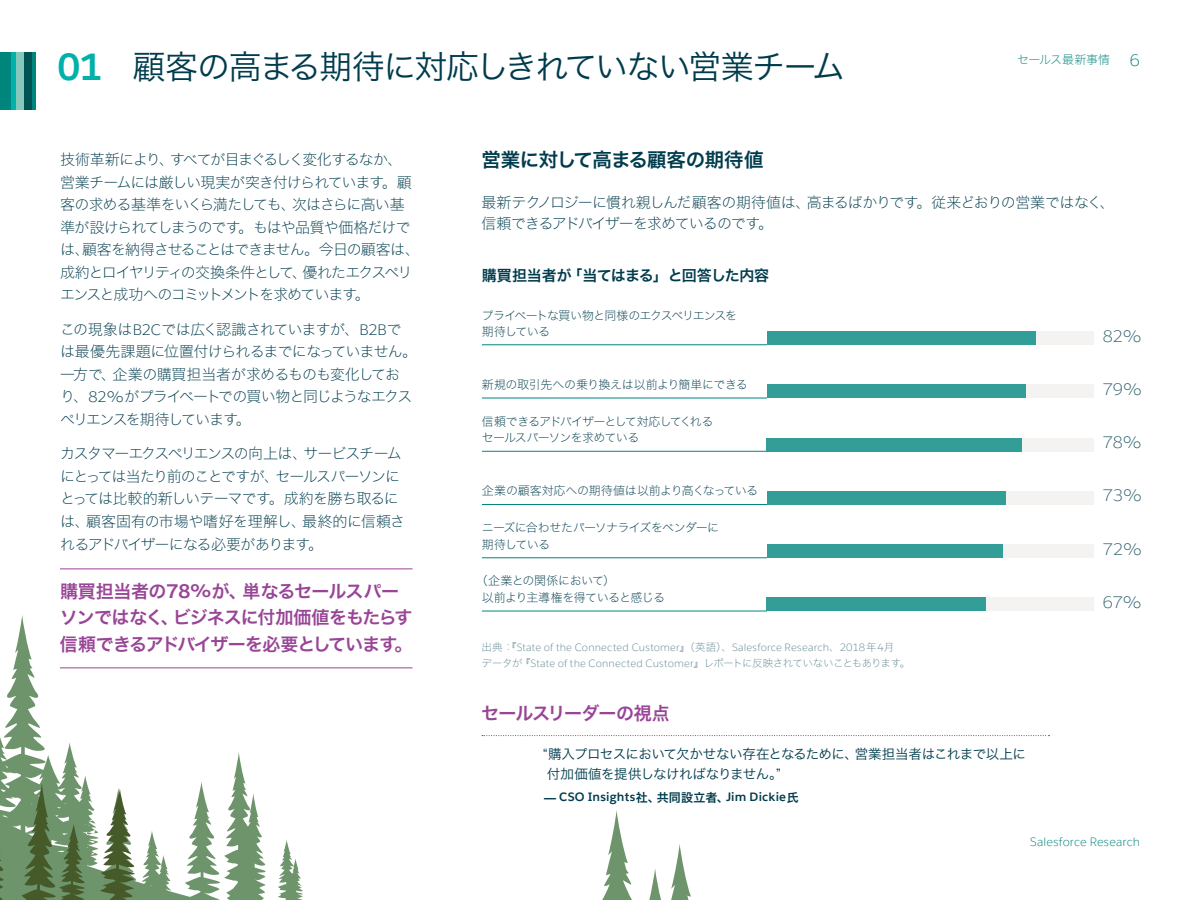
<style>
.page{position:relative;width:1200px;height:900px;background:#fff}
.page>*{position:absolute;margin:0;border:0;box-sizing:border-box;transform-origin:0 0}
.t1{font:33px "Hira Kaku Pro W3";letter-spacing:-.05em;color:#003c4d}
.t2{font:19.5px "Hira Kaku Pro W6";letter-spacing:-.025em;color:#003c4d}
.t3{font:18px/26.5px "Hira Kaku Pro W6";letter-spacing:-.05em;color:#994597}
.t4{font:300 16.5px "Salesforce Sans";letter-spacing:-.01em;color:#336371}
.t5{font:15px/22.5px "Hira Kaku Std W1";letter-spacing:-.065em;color:#003c4d}
.t6{font:15px "Hira Kaku Pro W6";letter-spacing:-.025em;color:#003c4d}
.t7{font:13.5px/19.5px "Hira Kaku Pro W3";letter-spacing:-.04em;color:#003c4d}
.t8{font:12px/16.5px "Hira Kaku Std W1";letter-spacing:-.055em;color:#003c4d}
.t9{font:12px/16.5px "Hira Kaku Std W1";letter-spacing:-.085em;color:#003c4d}
.t10{font:700 12px "Salesforce Sans";letter-spacing:.015em;color:#003c4d}
.t11{font:12px "Hira Kaku Std W1";letter-spacing:-.025em;color:#003c4d}
.t12{font:12px "Hira Kaku Std W1";letter-spacing:-.035em;color:#003c4d}
.t13{font:300 12px "Salesforce Sans";letter-spacing:.01em;color:#00857d}
.t14{font:12px "Hira Kaku Std W1";letter-spacing:-.03em;color:#00857d}
.t15{font:300 10.5px "Salesforce Sans";letter-spacing:.015em;color:#668a94}
.t16{font:10.5px "Hira Kaku Std W1";letter-spacing:-.05em;color:#668a94}
.s1{font-family:"Salesforce Sans";font-weight:700;font-size:37.5px;color:#00b1a9}
.s2{font-family:"Salesforce Sans";font-weight:300;font-size:16.5px}
.s3{font-family:"Salesforce Sans";font-weight:300}
.s4{font-family:"Salesforce Sans";font-weight:700;font-size:19.5px}
.s5{font-family:"Salesforce Sans";font-weight:700}
.s6{font-family:"Hira Kaku Std W1";font-weight:400}
.s7{font-family:"Hira Kaku Pro W6";font-weight:400}
</style>
<div class="page">
<hr style="left:32px;top:52px;width:4px;height:58px;background:#00857d">
<div style="left:16px;top:52px;width:8px;height:58px;background:#86c8bc"></div>
<div style="left:10px;top:52px;width:6px;height:58px;background:#00b2a9"></div>
<div style="left:24px;top:52px;width:8px;height:58px;background:#005353"></div>
<div style="left:0;top:52px;width:10px;height:58px;background:#00857d"></div>
<hr style="left:482px;top:345px;width:285px;height:1px;background:#00857d">
<div style="left:767px;top:331px;width:327px;height:14px;background:#f5f2f2"></div>
<div style="left:767px;top:331px;width:268px;height:14px;background:#339d97"></div>
<hr style="left:482px;top:398px;width:285px;height:1px;background:#00857d">
<div style="left:767px;top:385px;width:327px;height:13px;background:#f5f2f2"></div>
<div style="left:767px;top:385px;width:258px;height:13px;background:#339d97"></div>
<hr style="left:482px;top:451px;width:285px;height:1px;background:#00857d">
<div style="left:767px;top:438px;width:327px;height:13px;background:#f5f2f2"></div>
<div style="left:767px;top:438px;width:255px;height:13px;background:#339d97"></div>
<hr style="left:482px;top:504px;width:285px;height:1px;background:#00857d">
<div style="left:767px;top:491px;width:327px;height:14px;background:#f5f2f2"></div>
<div style="left:767px;top:491px;width:239px;height:14px;background:#339d97"></div>
<hr style="left:482px;top:558px;width:285px;height:1px;background:#00857d">
<div style="left:767px;top:544px;width:327px;height:14px;background:#f5f2f2"></div>
<div style="left:767px;top:544px;width:235px;height:14px;background:#339d97"></div>
<hr style="left:482px;top:611px;width:285px;height:1px;background:#00857d">
<div style="left:767px;top:598px;width:327px;height:13px;background:#f5f2f2"></div>
<div style="left:767px;top:598px;width:219px;height:13px;background:#339d97"></div>
<svg style="left:0;top:615px;width:304px;height:285px"></svg>
<svg style="left:602px;top:810px;width:89px;height:90px"></svg>
<svg style="left:482px;top:735px;width:567px;height:1px"></svg>
<hr style="left:60px;top:568px;width:352px;height:1px;background:#994597">
<hr style="left:60px;top:668px;width:352px;height:1px;background:#994597">
<h1 class="t1" style="left:57px;top:37px;width:789px"><span class="s1">01</span> 顧客の高まる期待に対応しきれていない営業チーム</h1>
<p class="t14" style="left:1017px;top:50px;width:124px">セールス最新事情 <span class="s2">6</span></p>
<p class="t5" style="left:60px;top:148px;width:362px">技術革新により、すべてが目まぐるしく変化するなか、営業チームには厳しい現実が突き付けられています。顧客の求める基準をいくら満たしても、次はさらに高い基準が設けられてしまうのです。もはや品質や価格だけでは、顧客を納得させることはできません。今日の顧客は、成約とロイヤリティの交換条件として、優れたエクスペリエンスと成功へのコミットメントを求めています。</p>
<p class="t5" style="left:60px;top:317px;width:359px">この現象は<span class="s3">B2C</span>では広く認識されていますが、<span class="s3">B2B</span>では最優先課題に位置付けられるまでになっていません。一方で、企業の購買担当者が求めるものも変化しており、<span class="s3">82%</span>がプライベートでの買い物と同じようなエクスペリエンスを期待しています。</p>
<p class="t5" style="left:60px;top:442px;width:347px">カスタマーエクスペリエンスの向上は、サービスチームにとっては当たり前のことですが、セールスパーソンにとっては比較的新しいテーマです。成約を勝ち取るには、顧客固有の市場や嗜好を理解し、最終的に信頼されるアドバイザーになる必要があります。</p>
<p class="t3" style="left:60px;top:577px;width:354px">購買担当者の<span class="s4">78</span><span class="s5">%</span>が、単なるセールスパーソンではなく、ビジネスに付加価値をもたらす信頼できるアドバイザーを必要としています。</p>
<h2 class="t2" style="left:482px;top:142px;width:284px">営業に対して高まる顧客の期待値</h2>
<p class="t5" style="left:482px;top:191px;width:635px;line-height:21px">最新テクノロジーに慣れ親しんだ顧客の期待値は、高まるばかりです。従来どおりの営業ではなく、信頼できるアドバイザーを求めているのです。</p>
<p class="t6" style="left:482px;top:261px;width:289px">購買担当者が「当てはまる」と回答した内容</p>
<p class="t8" style="left:482px;top:306px;width:257px">プライベートな買い物と同様のエクスペリエンスを期待している</p>
<p class="t4" style="left:1103px;top:326px;width:41px">82%</p>
<p class="t12" style="left:482px;top:375px;width:267px">新規の取引先への乗り換えは以前より簡単にできる</p>
<p class="t4" style="left:1103px;top:379px;width:41px">79%</p>
<p class="t9" style="left:482px;top:413px;width:233px">信頼できるアドバイザーとして対応してくれるセールスパーソンを求めている</p>
<p class="t4" style="left:1103px;top:432px;width:41px">78%</p>
<p class="t11" style="left:482px;top:482px;width:278px">企業の顧客対応への期待値は以前より高くなっている</p>
<p class="t4" style="left:1103px;top:485px;width:41px">73%</p>
<p class="t8" style="left:482px;top:519px;width:239px">ニーズに合わせたパーソナライズをベンダーに期待している</p>
<p class="t4" style="left:1103px;top:539px;width:41px">72%</p>
<p class="t8" style="left:482px;top:571px;width:185px;line-height:17.2px;text-indent:-6px">（企業との関係において）<br>以前より主導権を得ていると感じる</p>
<p class="t15" style="left:482px;top:641px;width:414px"><span class="s6">出典：『</span>State of the Connected Customer<span class="s6">』（英語）、</span>Salesforce Research<span class="s6">、</span>2018<span class="s6">年</span>4<span class="s6">月</span></p>
<p class="t16" style="left:482px;top:656px;width:430px">データが『<span class="s3">State of the Connected Customer</span>』レポートに反映されていないこともあります。</p>
<p class="t3" style="left:481px;top:699px;width:190px">セールスリーダーの視点</p>
<p class="t7" style="left:547px;top:744px;width:481px;text-indent:-4px">“購入プロセスにおいて欠かせない存在となるために、営業担当者はこれまで以上に付加価値を提供しなければなりません。”</p>
<p class="t10" style="left:544px;top:789px;width:256px"><span class="s7">̶</span> CSO Insights<span class="s7">社、共同設立者、</span>Jim Dickie<span class="s7">氏</span></p>
<p class="t4" style="left:1103px;top:592px;width:41px">67%</p>
<p class="t13" style="left:1030px;top:834px;width:111px">Salesforce Research</p>
</div>
